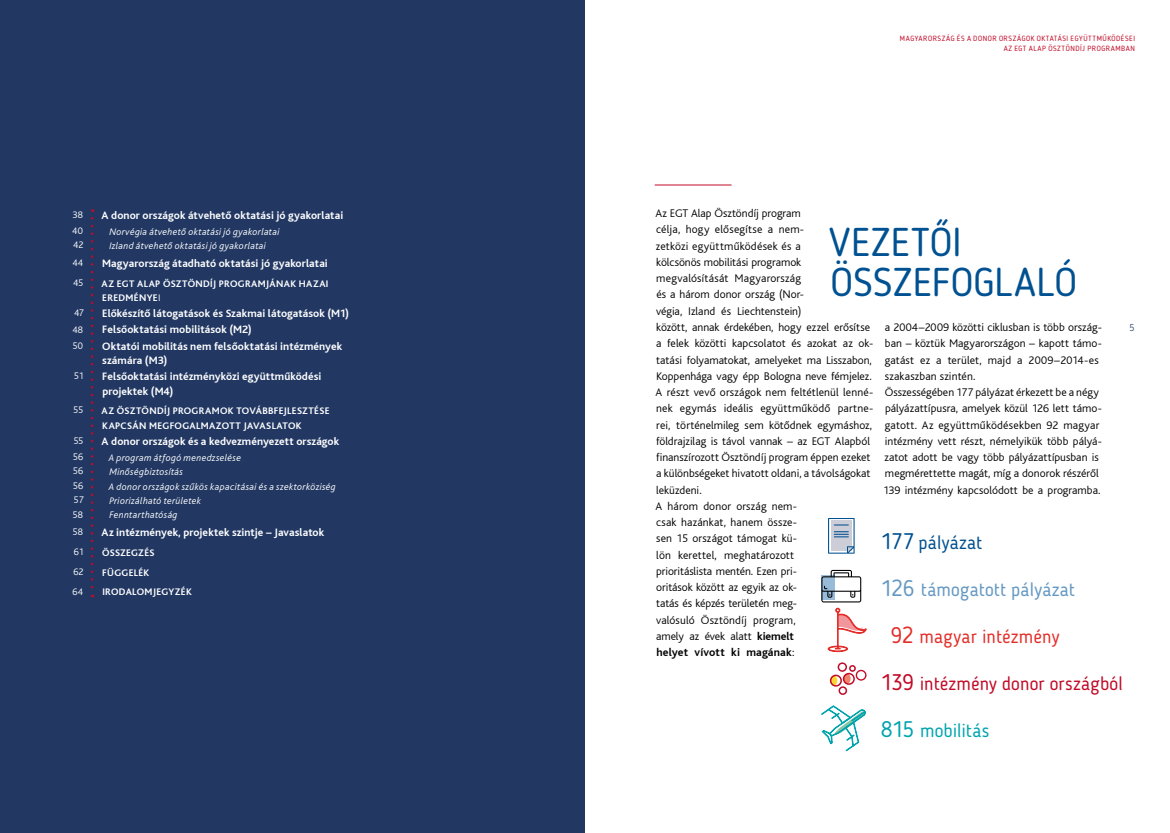
<style>
.page{position:relative;width:1170px;height:833px;background:#fff}
.page>*{position:absolute;margin:0;border:0;box-sizing:border-box;transform-origin:0 0}
.t1{font:40px/40px "Blogger Sans";letter-spacing:.01em;color:#005191}
.t2{font:18.75px "Blogger Sans";letter-spacing:.01em;color:#c10a27}
.t3{font:18.75px "Blogger Sans";letter-spacing:.015em;color:#6498c3}
.t4{font:18.75px "Blogger Sans";letter-spacing:.01em;color:#e42e29}
.t5{font:18.75px "Blogger Sans";letter-spacing:.005em;color:#00a4af}
.t6{font:18.75px "Blogger Sans";letter-spacing:.02em;color:#005191}
.t7{font:300 11.62px/16.2px "Bliss CE";letter-spacing:.005em;color:#000}
.t8{font:700 11.62px "Bliss";letter-spacing:.01em;color:#000}
.t9{font:700 11.25px/16.1px "Bliss";letter-spacing:.005em;color:#fff}
.t10{font:italic 300 10px/14.4px "Bliss CE";letter-spacing:.03em;color:#fff}
.t11{font:700 10px/14.4px "Bliss";letter-spacing:.035em;color:#fff}
.t12{font:300 10px/16.1px "Bliss CE";letter-spacing:.015em;color:#fff}
.t13{font:300 10px "Blogger Sans";color:#223863}
.t14{font:7.5px/10px "Blogger Sans";letter-spacing:.075em;color:#c10a27;text-align:right}
.s1{font-family:"Bliss";font-weight:700}
.s2{font-family:"Bliss CE";font-weight:300}
.s3{font-size:22.5px}
</style>
<div class="page">
<div style="left:0;top:0;width:585px;height:833px;background:#223863"></div>
<svg style="left:91px;top:218px;width:2px;height:379px"></svg>
<hr style="left:655px;top:185px;width:76px;height:1px;background:#c10a27">
<div style="left:843px;top:673px;width:7px;height:11px;background:#ef8369;border-radius:50%"></div>
<div style="left:830px;top:675px;width:7px;height:10px;background:#ffd635;border-radius:50%"></div>
<svg style="left:828px;top:518px;width:26px;height:35px"></svg>
<svg style="left:821px;top:570px;width:45px;height:82px"></svg>
<div style="left:849px;top:665px;width:6px;height:7px;border:2px solid #c10a27;border-radius:50%"></div>
<div style="left:837px;top:662px;width:10px;height:10px;border:2px solid #c10a27;border-radius:50%"></div>
<div style="left:842px;top:673px;width:12px;height:12px;border:2px solid #c10a27;border-radius:50%"></div>
<div style="left:829px;top:674px;width:12px;height:12px;border:2px solid #c10a27;border-radius:50%"></div>
<div style="left:855px;top:670px;width:11px;height:10px;border:1px solid #c10a27;border-radius:50%"></div>
<div style="left:838px;top:686px;width:9px;height:9px;border:2px solid #c10a27;border-radius:50%"></div>
<svg style="left:821px;top:705px;width:45px;height:47px"></svg>
<p class="t14" style="left:899px;top:34px;width:237px">MAGYARORSZÁG ÉS A DONOR ORSZÁGOK OKTATÁSI EGYÜTTMŰKÖDÉSEI<br>AZ EGT ALAP ÖSZTÖNDÍJ PROGRAMBAN</p>
<p class="t7" style="left:655px;top:205px;width:219px">Az EGT Alap Ösztöndíj program<br>célja, hogy elősegítse a nem-<br>zetközi együttműködések és a<br>kölcsönös mobilitási programok megvalósítását Magyarország<br>és a három donor ország (Nor-<br>végia, Izland és Liechtenstein)<br>között, annak érdekében, hogy ezzel erősítse a felek közötti kapcsolatot és azokat az ok&shy;tatási folyamatokat, amelyeket ma Lisszabon, Koppenhága vagy épp Bologna neve fémjelez.<br>A részt vevő országok nem feltétlenül lenné&shy;nek egymás ideális együttműködő partne&shy;rei, történelmileg sem kötődnek egymáshoz, földrajzilag is távol vannak – az EGT Alapból finanszírozott Ösztöndíj program éppen ezeket a különbségeket hivatott oldani, a távolságokat leküzdeni.<br>A három donor ország nem-<br>csak hazánkat, hanem össze-<br>sen 15 országot támogat kü-<br>lön kerettel, meghatározott<br>prioritáslista mentén. Ezen pri-<br>oritások között az egyik az ok-<br>tatás és képzés területén meg-<br>valósuló Ösztöndíj program,<br>amely az évek alatt <span class="s1">kiemelt</span></p>
<p class="t8" style="left:656px;top:646px;width:139px">helyet vívott ki magának<span class="s2">:</span></p>
<p class="t9" style="left:102px;top:207px;width:243px">A donor országok átvehető oktatási jó gyakorlatai</p>
<p class="t10" style="left:109px;top:224px;width:172px">Norvégia átvehető oktatási jó gyakorlatai<br>Izland átvehető oktatási jó gyakorlatai</p>
<p class="t9" style="left:102px;top:255px;width:227px">Magyarország átadható oktatási jó gyakorlatai</p>
<p class="t11" style="left:102px;top:276px;width:228px">AZ EGT ALAP ÖSZTÖNDÍJ PROGRAMJÁNAK HAZAI<br>EREDMÉNYE<span class="s2">I</span></p>
<p class="t9" style="left:102px;top:306px;width:248px">Előkészítő látogatások és Szakmai látogatások (M1)<br>Felsőoktatási mobilitások (M2)<br>Oktatói mobilitás nem felsőoktatási intézmények</p>
<p class="t9" style="left:102px;top:352px;width:220px">számára (M3)<br>Felsőoktatási intézményközi együttműködési</p>
<p class="t9" style="left:102px;top:383px;width:72px">projektek (M4)</p>
<p class="t11" style="left:102px;top:404px;width:229px">AZ ÖSZTÖNDÍJ PROGRAMOK TOVÁBBFEJLESZTÉSE<br>KAPCSÁN MEGFOGALMAZOTT JAVASLATOK</p>
<p class="t9" style="left:102px;top:433px;width:239px">A donor országok és a kedvezményezett országok</p>
<p class="t10" style="left:109px;top:450px;width:228px">A program átfogó menedzselése<br>Minőségbiztosítás<br>A donor országok szűkös kapacitásai és a szektorköziség<br>Priorizálható területek<br>Fenntarthatóság</p>
<p class="t9" style="left:102px;top:525px;width:224px">Az intézmények, projektek szintje – Javaslatok</p>
<p class="t11" style="left:102px;top:543px;width:91px;line-height:19.8px">ÖSSZEGZÉS<br>FÜGGELÉK<br>IRODALOMJEGYZÉK</p>
<p class="t12" style="left:72px;top:206px;width:12px">38<br>40</p>
<p class="t12" style="left:72px;top:236px;width:13px;line-height:17.9px">42<br>44</p>
<p class="t12" style="left:73px;top:274px;width:12px">45</p>
<p class="t12" style="left:72px;top:305px;width:13px;text-align:justify">47<br>48<br>50</p>
<p class="t12" style="left:74px;top:368px;width:11px">51</p>
<p class="t12" style="left:73px;top:402px;width:12px">55</p>
<p class="t12" style="left:73px;top:432px;width:12px">55<br>56</p>
<p class="t12" style="left:72px;top:464px;width:13px;line-height:14.4px;text-align:justify">56<br>56<br>57<br>58</p>
<p class="t12" style="left:73px;top:522px;width:13px;line-height:19.8px;text-align:justify">58<br>61<br>62<br>64</p>
<h2 class="t6" style="left:881px;top:531px;width:103px"><span class="s3">177</span> pályázat</h2>
<h1 class="t1" style="left:829px;top:222px;width:249px">VEZETŐI<br>ÖSSZEFOGLALÓ</h1>
<p class="t7" style="left:883px;top:319px;width:220px">a 2004–2009 közötti ciklusban is több ország&shy;ban – köztük Magyarországon – kapott támo&shy;gatást ez a terület, majd a 2009–2014-es szakaszban szintén.<br>Összességében 177 pályázat érkezett be a négy pályázattípusra, amelyek közül 126 lett támo&shy;gatott. Az együttműködésekben 92 magyar intézmény vett részt, némelyikük több pályá&shy;zatot adott be vagy több pályázattípusban is megmérettette magát, míg a donorok részéről 139 intézmény kapcsolódott be a programba.</p>
<h2 class="t3" style="left:881px;top:578px;width:195px"><span class="s3">126</span> támogatott pályázat</h2>
<h2 class="t4" style="left:890px;top:625px;width:170px"><span class="s3">92</span> magyar intézmény</h2>
<h2 class="t2" style="left:881px;top:672px;width:243px"><span class="s3">139</span> intézmény donor országból</h2>
<h2 class="t5" style="left:881px;top:719px;width:110px"><span class="s3">815</span> mobilitás</h2>
<p class="t13" style="left:1129px;top:321px;width:6px">5</p>
</div>
